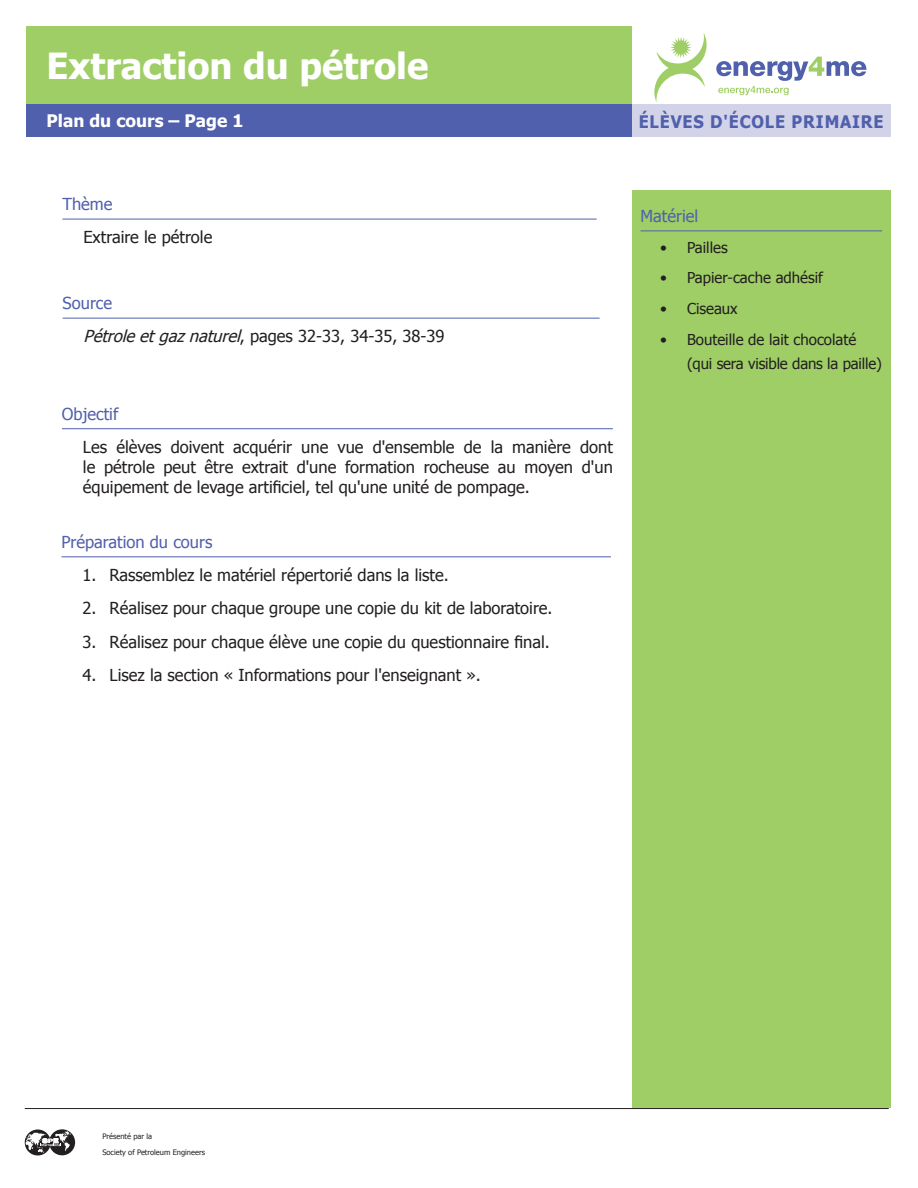
<style>
.page{position:relative;width:918px;height:1188px;background:#fff}
.page>*{position:absolute;margin:0;border:0;box-sizing:border-box;transform-origin:0 0}
.t1{font:700 36px "Tahoma";color:#fff}
.t2{font:700 17.25px "Tahoma";letter-spacing:.05em;color:#5060ac;scale:.95 1}
.t3{font:700 17.25px "Tahoma";color:#fff}
.t4{font:16.5px/19.8px "Tahoma";color:#231f20}
.t5{font:16.5px "Tahoma";color:#5060ac}
.t6{font:15px/24px "Tahoma";color:#231f20}
.t7{font:7.5px/15.8px "Tahoma";color:#231f20}
.s1{color:#5060ac}
.s2{font-style:italic}
</style>
<div class="page">
<div style="left:632px;top:191px;width:259px;height:917px;background:#9fce66"></div>
<div style="left:632px;top:104px;width:259px;height:33px;background:#d2d3e9"></div>
<hr style="left:25px;top:1108px;width:864px;height:1px;background:#231f20">
<div style="left:26px;top:26px;width:606px;height:77px;background:#9fce66"></div>
<div style="left:26px;top:104px;width:606px;height:33px;background:#5060ac"></div>
<svg style="left:25px;top:1129px;width:26px;height:26px"></svg>
<div style="left:49px;top:1129px;width:26px;height:26px;background:#231f20;border-radius:50%"></div>
<svg style="left:26px;top:1131px;width:45px;height:22px"></svg>
<hr style="left:641px;top:231px;width:241px;height:1px;background:#5060ac">
<hr style="left:62px;top:219px;width:535px;height:1px;background:#5060ac">
<hr style="left:63px;top:318px;width:537px;height:1px;background:#5060ac">
<hr style="left:62px;top:428px;width:551px;height:1px;background:#5060ac">
<hr style="left:62px;top:556px;width:549px;height:1px;background:#5060ac">
<svg style="left:654px;top:33px;width:213px;height:69px"></svg>
<h1 class="t1" style="left:46px;top:49px;width:383px">Extraction du pétrole</h1>
<p class="t3" style="left:46px;top:113px;width:198px">Plan du cours – Page 1</p>
<p class="t2" style="left:639px;top:114px;width:259px">ÉLÈVES D'ÉCOLE PRIMAIRE</p>
<p class="t5" style="left:62px;top:197px;width:52px">Thème</p>
<p class="t4" style="left:83px;top:228px;width:130px">Extraire le pétrole</p>
<p class="t4" style="left:84px;top:287px;width:362px;line-height:33.3px;text-indent:-21px"><span class="s1">Source<br></span><span class="s2">Pétrole etgaznaturel</span>, pages 32-33, 34-35, 38-39</p>
<p class="t5" style="left:62px;top:406px;width:58px">Objectif</p>
<p class="t4" style="left:83px;top:438px;width:531px;text-align:justify">Les élèves doivent acquérir une vue d'ensemble de la manière dont le pétrole peut être extrait d'une formation rocheuse au moyen d'un équipement de levage artificiel, tel qu'une unité de pompage.</p>
<p class="t5" style="left:62px;top:534px;width:152px">Préparation du cours</p>
<p class="t4" style="left:82px;top:564px;width:368px">1. Rassemblez le matériel répertorié dans la liste.</p>
<p class="t4" style="left:82px;top:598px;width:472px">2. Réalisez pour chaque groupe une copie du kit de laboratoire.</p>
<p class="t4" style="left:82px;top:631px;width:469px">3. Réalisez pour chaque élève une copie du questionnaire final.</p>
<p class="t4" style="left:82px;top:664px;width:400px">4. Lisez la section « Informations pour l'enseignant ».</p>
<p class="t5" style="left:640px;top:208px;width:59px">Matériel</p>
<p class="t6" style="left:660px;top:234px;width:69px">• Pailles</p>
<p class="t6" style="left:660px;top:265px;width:165px">• Papier-cache adhésif</p>
<p class="t6" style="left:660px;top:296px;width:79px">• Ciseaux</p>
<p class="t6" style="left:687px;top:327px;width:196px;text-indent:-27px">• Bouteille de lait chocolaté (qui sera visible dans la paille)</p>
<p class="t7" style="left:102px;top:1129px;width:104px">Présenté par la<br>Society of Petroleum Engineers</p>
</div>
